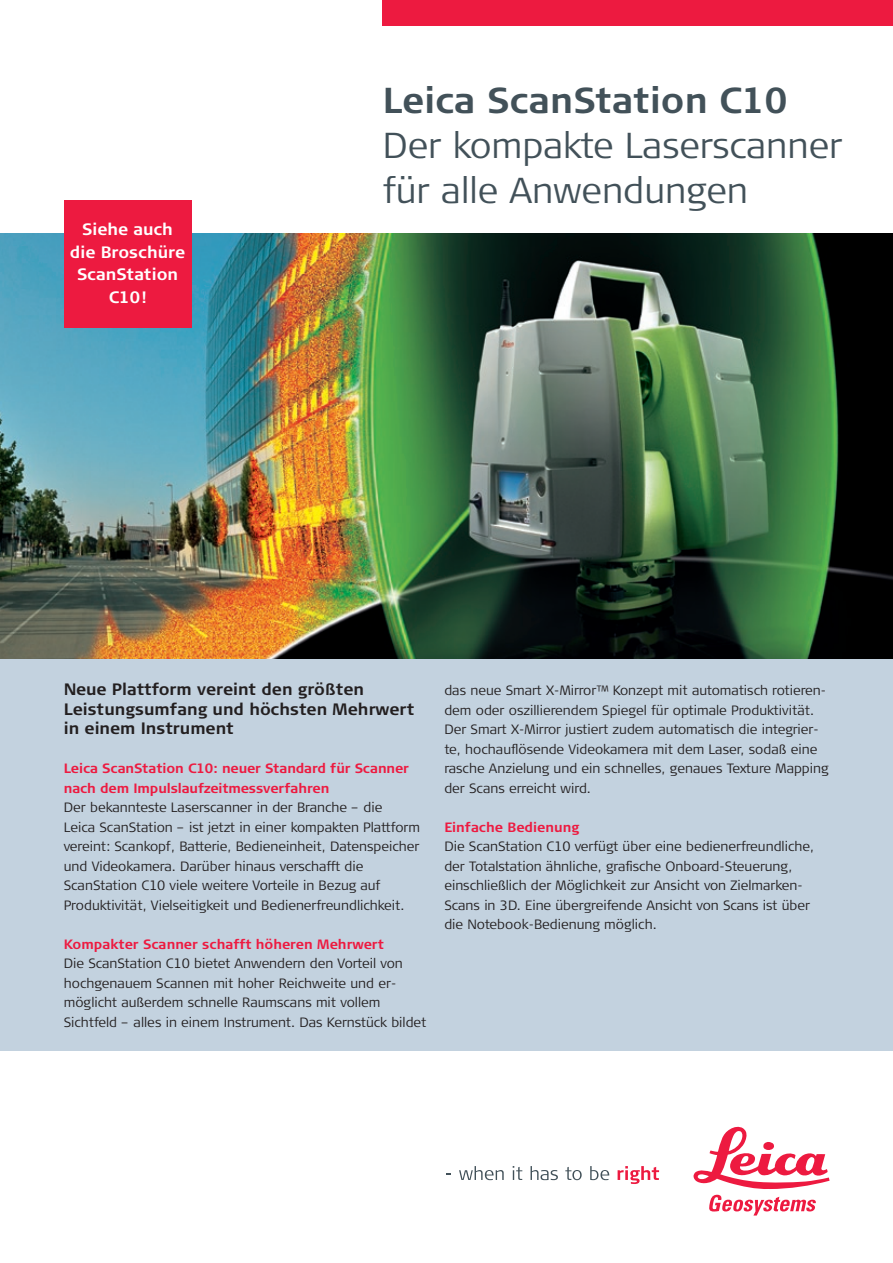
<style>
.page{position:relative;width:893px;height:1263px;background:#fff}
.page>*{position:absolute;margin:0;border:0;box-sizing:border-box;transform-origin:0 0}
.t1{font:300 36px/45px "Signa Column";color:#425159}
.t2{font:700 36px "Signa Column";color:#425159}
.t3{font:700 16.5px/19.5px "Signa Column";color:#231f20}
.t4{font:700 16.5px/22.5px "Signa Column";color:#fff;text-align:center}
.t5{font:300 13.5px/19.5px "Signa Column";color:#231f20}
.t6{font:700 13.5px/19.5px "Signa Column";letter-spacing:-.01em;color:#ed1a40}
</style>
<div class="page">
<img style="left:0;top:234px;width:893px;height:425px">
<div style="left:383px;top:0;width:510px;height:26px;background:#ed1a40"></div>
<svg style="left:459px;top:1166px;width:45px;height:14px"></svg>
<svg style="left:513px;top:1166px;width:9px;height:14px"></svg>
<svg style="left:531px;top:1166px;width:27px;height:14px"></svg>
<svg style="left:565px;top:1167px;width:17px;height:13px"></svg>
<svg style="left:590px;top:1166px;width:19px;height:14px"></svg>
<svg style="left:618px;top:1166px;width:41px;height:18px"></svg>
<svg style="left:693px;top:1127px;width:136px;height:62px"></svg>
<svg style="left:709px;top:1195px;width:107px;height:20px"></svg>
<div style="left:0;top:659px;width:893px;height:391px;background:#c3d2df"></div>
<div style="left:64px;top:200px;width:127px;height:127px;background:#ed1a40"></div>
<p class="t4" style="left:70px;top:218px;width:117px">Siehe auch die Broschüre<br>ScanStation<br>C10!</p>
<h1 class="t2" style="left:383px;top:79px;width:407px">Leica ScanStation C10</h1>
<h1 class="t1" style="left:383px;top:123px;width:461px">Der kompakte Laserscanner für alle Anwendungen</h1>
<p class="t3" style="left:64px;top:680px;width:352px">Neue Plattform vereint den größten<br>Leistungsumfang und höchsten Mehrwert in einem Instrument</p>
<p class="t6" style="left:64px;top:759px;width:347px">Leica ScanStation C10: neuer Standard für Scanner nach dem Impulslaufzeitmessverfahren</p>
<p class="t5" style="left:64px;top:798px;width:358px">Der bekannteste Laserscanner in der Branche – die<br>Leica ScanStation – ist jetzt in einer kompakten Plattform vereint: Scankopf, Batterie, Bedieneinheit, Datenspeicher und Videokamera. Darüber hinaus verschafft die ScanStation C10 viele weitere Vorteile in Bezug auf Produktivität, Vielseitigkeit und Bedienerfreundlichkeit.</p>
<p class="t6" style="left:64px;top:934px;width:322px">Kompakter Scanner schafft höheren Mehrwert</p>
<p class="t5" style="left:64px;top:954px;width:364px">Die ScanStation C10 bietet Anwendern den Vorteil von hochgenauem Scannen mit hoher Reichweite und er&shy;möglicht außerdem schnelle Raumscans mit vollem Sichtfeld – alles in einem Instrument. Das Kernstück bildet</p>
<p class="t5" style="left:444px;top:681px;width:386px">das neue Smart X-Mirror™ Konzept mit automatisch rotieren&shy;dem oder oszillierendem Spiegel für optimale Produktivität.<br>Der Smart X-Mirror justiert zudem automatisch die integrier&shy;te, hochaufösende Videokamera mit dem Laser, sodaß eine rasche Anzielung und ein schnelles, genaues Texture Mapping der Scans erreicht wird.</p>
<p class="t6" style="left:444px;top:817px;width:136px">Einfache Bedienung</p>
<p class="t5" style="left:444px;top:837px;width:371px">Die ScanStation C10 verfügt über eine bedienerfreundliche, der Totalstation ähnliche, grafische Onboard-Steuerung, einschließlich der Möglichkeit zur Ansicht von Zielmarken-Scans in 3D. Eine übergreifende Ansicht von Scans ist über die Notebook-Bedienung möglich.</p>
</div>
